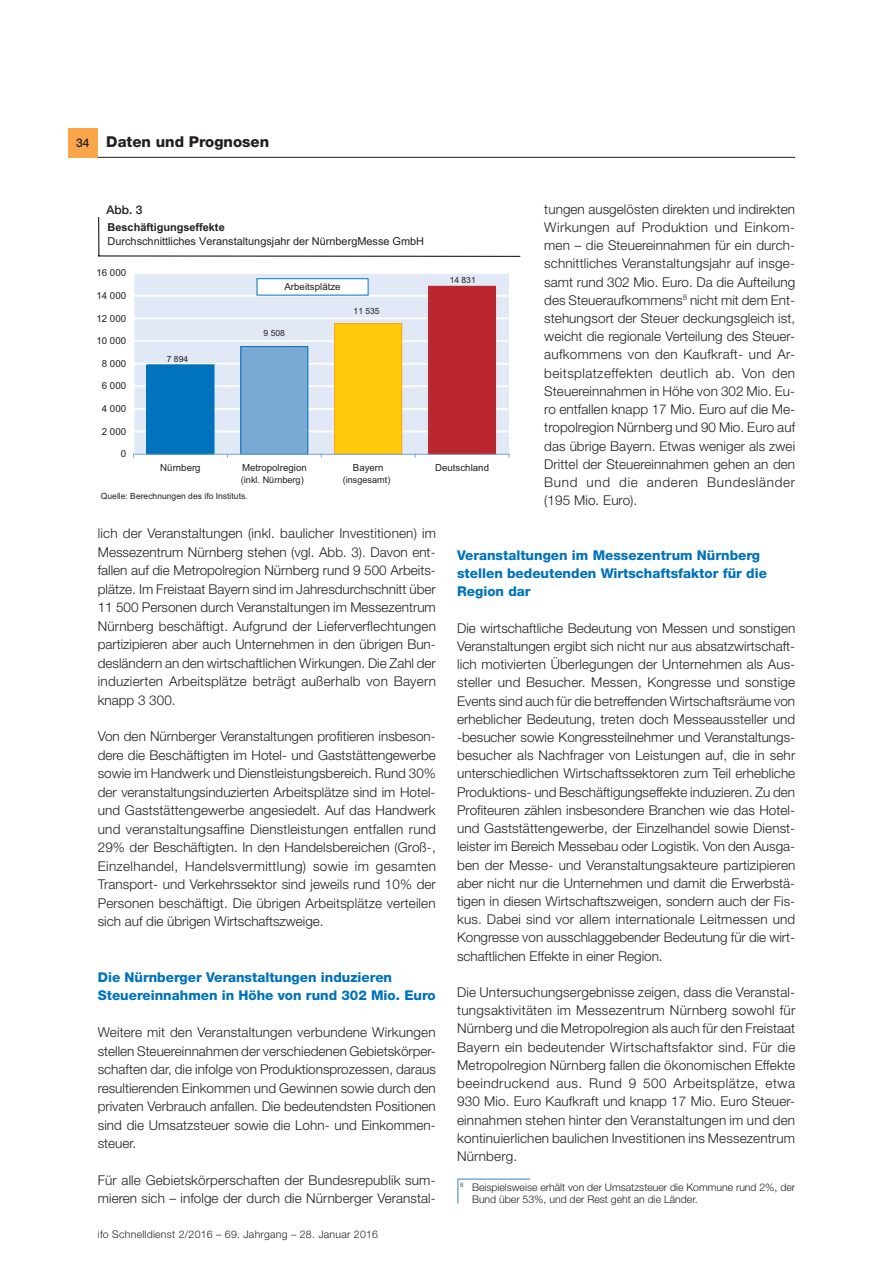
<style>
.page{position:relative;width:893px;height:1263px;background:#fff}
.page>*{position:absolute;margin:0;border:0;box-sizing:border-box;transform-origin:0 0}
.t1{font:800 15px "Helvetica Neue LT Std";color:#231f20}
.Fliesstext{font:300 13.5px/18.1px "Helvetica Neue LT Std";letter-spacing:.005em;color:#231f20;text-align:justify}
.Überschrift_9_pt{font:800 13.5px/18.1px "Helvetica Neue LT Std";color:#0073bc}
.fett_8pt{font:500 12px "Helvetica Neue LT Std";color:#231f20}
.t2{font:10.95px/13.4px "Arial";color:#231f20}
.Fussnote{font:300 10.5px/12.8px "Helvetica Neue LT Std";color:#231f20}
.Fussnote-2{font:300 10.5px "Helvetica Neue LT Std";letter-spacing:.025em;color:#231f20}
.t3{font:9.75px "Arial";color:#231f20}
.t4{font:9.15px "Arial";color:#231f20}
.t5{font:8.55px "Arial";color:#231f20}
.s1{font-weight:500;font-size:12px}
.s2{font-weight:700}
</style>
<div class="page">
<div style="left:68px;top:128px;width:30px;height:30px;background:#f9a64a"></div>
<hr style="left:98px;top:157px;width:697px;height:1px;background:#231f20">
<svg style="left:98px;top:218px;width:423px;height:240px"></svg>
<div style="left:257px;top:279px;width:111px;height:16px;background:#fff"></div>
<div style="left:257px;top:278px;width:111px;height:17px;border:1px solid #0073bc"></div>
<hr style="left:98px;top:218px;width:1px;height:38px;background:#000002">
<hr style="left:99px;top:256px;width:421px;height:1px;background:#000002">
<svg style="left:457px;top:1178px;width:74px;height:26px"></svg>
<p class="t1" style="left:76px;top:132px;width:194px"><span class="s1">34</span> Daten und Prognosen</p>
<p class="fett_8pt" style="left:107px;top:202px;width:38px">Abb. 3</p>
<p class="t2" style="left:108px;top:221px;width:318px"><span class="s2">Beschäftigungseffekte<br></span>Durchschnittliches Veranstaltungsjahr der NürnbergMesse GmbH</p>
<p class="t3" style="left:96px;top:266px;width:31px">16 000</p>
<p class="t3" style="left:96px;top:289px;width:31px">14 000</p>
<p class="t3" style="left:96px;top:312px;width:31px">12 000</p>
<p class="t3" style="left:96px;top:334px;width:31px">10 000</p>
<p class="t3" style="left:102px;top:357px;width:26px">8 000</p>
<p class="t3" style="left:102px;top:380px;width:26px">6 000</p>
<p class="t3" style="left:102px;top:402px;width:26px">4 000</p>
<p class="t3" style="left:102px;top:425px;width:26px">2 000</p>
<p class="t3" style="left:121px;top:448px;width:7px">0</p>
<p class="t5" style="left:167px;top:354px;width:23px">7 894</p>
<p class="t3" style="left:284px;top:280px;width:58px">Arbeitsplätze</p>
<p class="t5" style="left:264px;top:327px;width:23px">9 508</p>
<p class="t5" style="left:354px;top:306px;width:28px">11 535</p>
<p class="t3" style="left:160px;top:462px;width:42px">Nürnberg</p>
<p class="t3" style="left:242px;top:462px;width:66px">Metropolregion</p>
<p class="t4" style="left:241px;top:474px;width:64px">(inkl. Nürnberg)</p>
<p class="t3" style="left:353px;top:462px;width:32px">Bayern</p>
<p class="t4" style="left:343px;top:474px;width:49px">(insgesamt)</p>
<p class="t5" style="left:101px;top:490px;width:148px">Quelle: Berechnungen des ifo Instituts.</p>
<p class="t5" style="left:450px;top:274px;width:28px">14 831</p>
<p class="t3" style="left:435px;top:462px;width:55px">Deutschland</p>
<p class="Fliesstext" style="left:544px;top:200px;width:252px">tungen ausgelösten direkten und indirekten Wirkungen auf Produktion und Einkom&shy;men – die Steuereinnahmen für ein durch&shy;schnittliches Veranstaltungsjahr auf insge&shy;samt rund 302 Mio. Euro. Da die Aufteilung des Steueraufkommens<sup>8</sup> nicht mit dem Ent&shy;stehungsort der Steuer deckungsgleich ist, weicht die regionale Verteilung des Steuer&shy;aufkommens von den Kaufkraft- und Ar&shy;beitsplatzeffekten deutlich ab. Von den Steuereinnahmen in Höhe von 302 Mio. Eu&shy;ro entfallen knapp 17 Mio. Euro auf die Me&shy;tropolregion Nürnberg und 90 Mio. Euro auf das übrige Bayern. Etwas weniger als zwei Drittel der Steuereinnahmen gehen an den Bund und die anderen Bundesländer (195 Mio. Euro).</p>
<p class="Fliesstext" style="left:98px;top:524px;width:340px">lich der Veranstaltungen (inkl. baulicher Investitionen) im Messezentrum Nürnberg stehen (vgl. Abb. 3). Davon ent&shy;fallen auf die Metropolregion Nürnberg rund 9 500 Arbeits&shy;plätze. Im Freistaat Bayern sind im Jahresdurchschnitt über 11 500 Personen durch Veranstaltungen im Messezentrum Nürnberg beschäftigt. Aufgrund der Lieferverflechtungen partizipieren aber auch Unternehmen in den übrigen Bun&shy;desländern an den wirtschaftlichen Wirkungen. Die Zahl der induzierten Arbeitsplätze beträgt außerhalb von Bayern knapp 3 300.</p>
<p class="Fliesstext" style="left:98px;top:727px;width:340px">Von den Nürnberger Veranstaltungen profitieren insbeson&shy;dere die Beschäftigten im Hotel- und Gaststättengewerbe sowie im Handwerk und Dienstleistungsbereich. Rund 30% der veranstaltungsinduzierten Arbeitsplätze sind im Hotel&shy;und Gaststättengewerbe angesiedelt. Auf das Handwerk und veranstaltungsaffine Dienstleistungen entfallen rund 29% der Beschäftigten. In den Handelsbereichen (Groß-, Einzelhandel, Handelsvermittlung) sowie im gesamten Transport- und Verkehrssektor sind jeweils rund 10% der Personen beschäftigt. Die übrigen Arbeitsplätze verteilen sich auf die übrigen Wirtschaftszweige.</p>
<p class="Überschrift_9_pt" style="left:98px;top:968px;width:340px">Die Nürnberger Veranstaltungen induzieren<br>Steuereinnahmen in Höhe von rund 302 Mio. Euro</p>
<p class="Fliesstext" style="left:98px;top:1023px;width:340px">Weitere mit den Veranstaltungen verbundene Wirkungen stellen Steuereinnahmen der verschiedenen Gebietskörper&shy;schaften dar, die infolge von Produktionsprozessen, daraus resultierenden Einkommen und Gewinnen sowie durch den privaten Verbrauch anfallen. Die bedeutendsten Positionen sind die Umsatzsteuer sowie die Lohn- und Einkommen&shy;steuer.</p>
<p class="Fliesstext" style="left:98px;top:1171px;width:340px">Für alle Gebietskörperschaften der Bundesrepublik sum&shy;mieren sich – infolge der durch die Nürnberger Veranstal-</p>
<p class="Fussnote-2" style="left:98px;top:1228px;width:282px">ifo Schnelldienst 2/2016 – 69. Jahrgang – 28. Januar 2016</p>
<p class="Überschrift_9_pt" style="left:457px;top:546px;width:311px">Veranstaltungen im Messezentrum Nürnberg stellen bedeutenden Wirtschaftsfaktor für die<br>Region dar</p>
<p class="Fliesstext" style="left:457px;top:618px;width:340px">Die wirtschaftliche Bedeutung von Messen und sonstigen Veranstaltungen ergibt sich nicht nur aus absatzwirtschaft&shy;lich motivierten Überlegungen der Unternehmen als Aus&shy;steller und Besucher. Messen, Kongresse und sonstige Events sind auch für die betreffenden Wirtschaftsräume von erheblicher Bedeutung, treten doch Messeaussteller und -besucher sowie Kongressteilnehmer und Veranstaltungs&shy;besucher als Nachfrager von Leistungen auf, die in sehr unterschiedlichen Wirtschaftssektoren zum Teil erhebliche Produktions- und Beschäftigungseffekte induzieren. Zu den Profiteuren zählen insbesondere Branchen wie das Hotel&shy;und Gaststättengewerbe, der Einzelhandel sowie Dienst&shy;leister im Bereich Messebau oder Logistik. Von den Ausga&shy;ben der Messe- und Veranstaltungsakteure partizipieren aber nicht nur die Unternehmen und damit die Erwerbstä&shy;tigen in diesen Wirtschaftszweigen, sondern auch der Fis&shy;kus. Dabei sind vor allem internationale Leitmessen und Kongresse von ausschlaggebender Bedeutung für die wirt&shy;schaftlichen Effekte in einer Region.</p>
<p class="Fliesstext" style="left:457px;top:983px;width:340px">Die Untersuchungsergebnisse zeigen, dass die Veranstal&shy;tungsaktivitäten im Messezentrum Nürnberg sowohl für Nürnberg und die Metropolregion als auch für den Freistaat Bayern ein bedeutender Wirtschaftsfaktor sind. Für die Metropolregion Nürnberg fallen die ökonomischen Effekte beeindruckend aus. Rund 9 500 Arbeitsplätze, etwa 930 Mio. Euro Kaufkraft und knapp 17 Mio. Euro Steuer&shy;einnahmen stehen hinter den Veranstaltungen im und den kontinuierlichen baulichen Investitionen ins Messezentrum Nürnberg.</p>
<p class="Fussnote" style="left:472px;top:1180px;width:325px;text-indent:-12px"><sup>8</sup> Beispielsweise erhält von der Umsatzsteuer die Kommune rund 2%, der<br>Bund über 53%, und der Rest geht an die Länder.</p>
</div>
